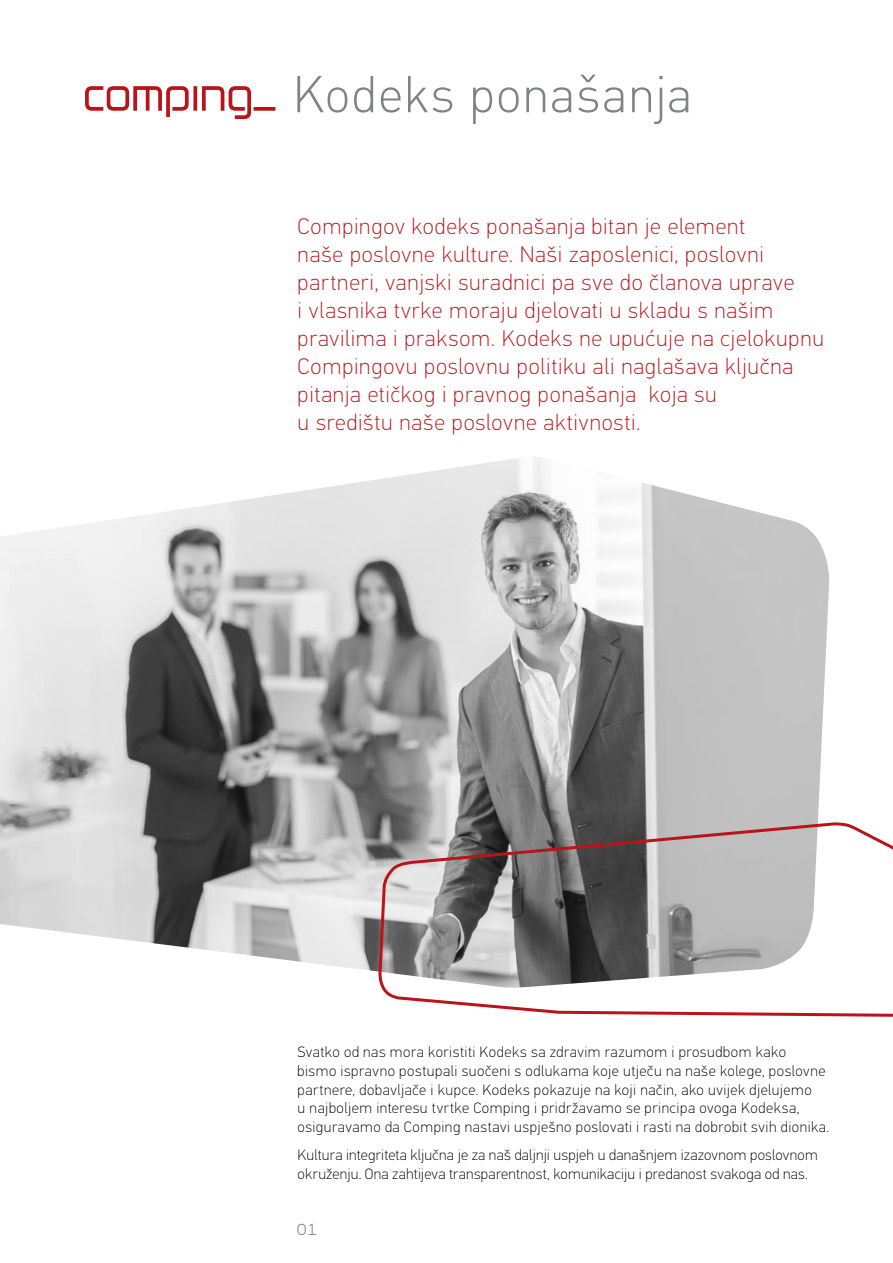
<style>
.page{position:relative;width:893px;height:1263px;background:#fff}
.page>*{position:absolute;margin:0;border:0;box-sizing:border-box;transform-origin:0 0}
.t1{font:300 51px "DIN Pro";letter-spacing:-.015em;color:#808285}
.t2{font:100 22.5px/28px "PF Din Text Pro";letter-spacing:.035em;color:#ba131a}
.t3{font:100 22.5px "PF Din Text Pro";color:#808285}
.t4{font:100 15px/18.8px "PF Din Text Pro";letter-spacing:.03em;color:#000}
</style>
<div class="page">
<svg style="left:0;top:457px;width:830px;height:515px"></svg>
<svg style="left:85px;top:86px;width:190px;height:33px"></svg>
<svg style="left:377px;top:820px;width:516px;height:197px"></svg>
<h1 class="t1" style="left:292px;top:59px;width:403px">Kodeks ponašanja</h1>
<p class="t2" style="left:298px;top:212px;width:528px">Compingov kodeks ponašanja bitan je element<br>naše poslovne kulture. Naši zaposlenici, poslovni partneri, vanjski suradnici pa sve do članova uprave<br>i vlasnika tvrke moraju djelovati u skladu s našim pravilima i praksom. Kodeks ne upućuje na cjelokupnu Compingovu poslovnu politiku ali naglašava ključna pitanja etičkog i pravnog ponašanja koja su<br>u središtu naše poslovne aktivnosti.</p>
<p class="t4" style="left:298px;top:1043px;width:533px">Svatko od nas mora koristiti Kodeks sa zdravim razumom i prosudbom kako<br>bismo ispravno postupali suočeni s odlukama koje utječu na naše kolege, poslovne partnere, dobavljače i kupce. Kodeks pokazuje na koji način, ako uvijek djelujemo<br>u najboljem interesu tvrtke Comping i pridržavamo se principa ovoga Kodeksa, osiguravamo da Comping nastavi uspješno poslovati i rasti na dobrobit svih dionika.</p>
<p class="t4" style="left:298px;top:1146px;width:522px">Kultura integriteta ključna je za naš daljnji uspjeh u današnjem izazovnom poslovnom okruženju. Ona zahtijeva transparentnost, komunikaciju i predanost svakoga od nas.</p>
<h2 class="t3" style="left:296px;top:1214px;width:23px">01</h2>
</div>
